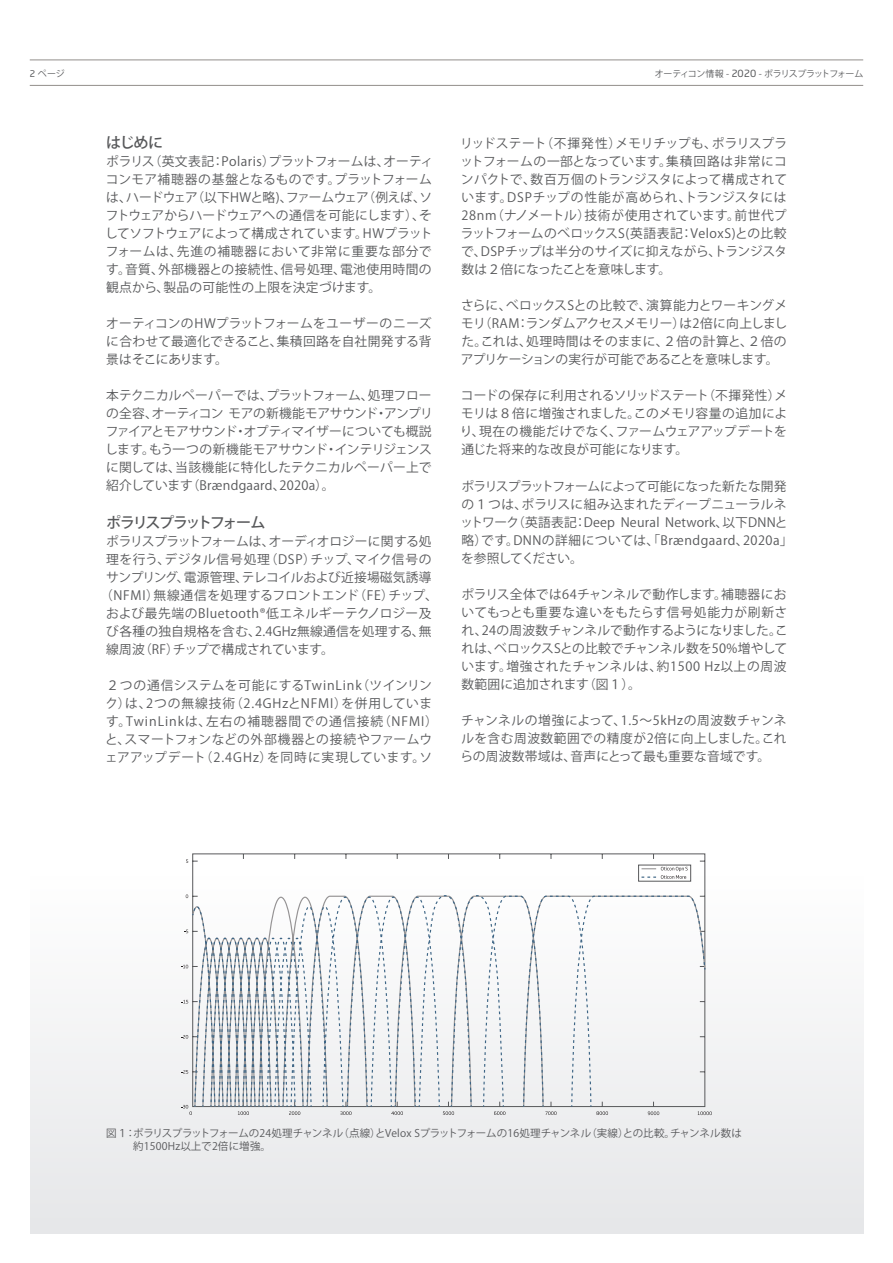
<style>
.page{position:relative;width:893px;height:1263px;background:#fff}
.page>*{position:absolute;margin:0;border:0;box-sizing:border-box;transform-origin:0 0}
.OTI20_WP_Subhead_10{font:500 15px "Koz Go Pro";letter-spacing:-.14em;color:#57585a}
.OTI20_WP_Subhead_10-2{font:500 15px "Koz Go Pro";letter-spacing:-.11em;color:#57585a}
.t1{font:12.75px/18px "Koz Go Pro";letter-spacing:.02em;color:#57585a;text-align:justify}
.t2{font:12.75px/18px "Koz Go Pro";letter-spacing:.065em;color:#57585a}
.t3{font:12.75px "Koz Go Pro";letter-spacing:.045em;color:#57585a}
.t4{font:12.75px "Koz Go Pro";letter-spacing:-.015em;color:#57585a}
.t5{font:12.75px "Koz Go Pro";letter-spacing:.04em;color:#57585a}
.t6{font:12.75px "Koz Go Pro";letter-spacing:-.005em;color:#57585a}
.OTI20_WP_Figure_capt{font:10.5px "Koz Go Pro";letter-spacing:-.015em;color:#57585a}
.OTI20_WP_Figure_capt-2{font:10.5px "Koz Go Pro";letter-spacing:.01em;color:#57585a}
.OTI18_Master-page_he{font:9px "Koz Go Pro";letter-spacing:-.05em;color:#57585a}
.s1{font-family:"Soho Gothic Pro"}
.s2{font-family:"Soho Gothic Pro";font-size:9.75px}
</style>
<div class="page">
<div style="left:30px;top:876px;width:833px;height:357px;background:linear-gradient(to bottom,#fefefe,#e6e7e9)"></div>
<hr style="left:30px;top:85px;width:833px;height:1px;background:#928e8b">
<hr style="left:30px;top:60px;width:833px;height:1px;background:#928e8b">
<svg style="left:191px;top:854px;width:515px;height:38px"></svg>
<svg style="left:181px;top:892px;width:531px;height:223px"></svg>
<p class="OTI18_Master-page_he" style="left:30px;top:67px;width:36px"><span class="s1">2</span> ページ</p>
<p class="OTI18_Master-page_he" style="left:655px;top:67px;width:210px">オーティコン情報 - <span class="s2">2020</span> - ポラリスプラットフォーム</p>
<p class="OTI20_WP_Subhead_10-2" style="left:106px;top:133px;width:58px">はじめに</p>
<p class="t1" style="left:105px;top:153px;width:330px">ポラリス（英文表記：Polaris）プラットフォームは、オーティコンモア補聴器の基盤となるものです。プラットフォームは、ハードウェア（以下HWと略)、ファームウェア（例えば、ソフトウェアからハードウェアへの通信を可能にします）、そしてソフトウェアによって構成されています。HWプラットフォームは、先進の補聴器において非常に重要な部分です。音質、外部機器との接続性、信号処理、電池使用時間の観点から、製品の可能性の上限を決定づけます。</p>
<p class="t1" style="left:106px;top:315px;width:327px">オーティコンのHWプラットフォームをユーザーのニーズに合わせて最適化できること、集積回路を自社開発する背景はそこにあります。</p>
<p class="t1" style="left:105px;top:387px;width:329px">本テクニカルペーパーでは、プラットフォーム、処理フローの全容、オーティコン モアの新機能モアサウンド・アンプリファイアとモアサウンド・オプティマイザーについても概説します。もう一つの新機能モアサウンド・インテリジェンスに関しては、当該機能に特化したテクニカルペーパー上で紹介しています（Brændgaard、2020a）。</p>
<p class="OTI20_WP_Subhead_10" style="left:106px;top:513px;width:161px">ポラリスプラットフォーム</p>
<p class="t4" style="left:106px;top:533px;width:327px">ポラリスプラットフォームは、オーディオロジーに関する処</p>
<p class="t3" style="left:106px;top:551px;width:327px">理を行う、デジタル信号処理（DSP）チップ、マイク信号の</p>
<p class="t6" style="left:106px;top:569px;width:327px">サンプリング、電源管理、テレコイルおよび近接場磁気誘導</p>
<p class="t5" style="left:100px;top:587px;width:339px">（NFMI）無線通信を処理するフロントエンド（FE）チップ、</p>
<p class="t3" style="left:106px;top:605px;width:327px">および最先端のBluetooth®低エネルギーテクノロジー及</p>
<p class="t1" style="left:106px;top:623px;width:327px">び各種の独自規格を含む、2.4GHz無線通信を処理する、無</p>
<p class="t4" style="left:106px;top:641px;width:229px">線周波（RF）チップで構成されています。</p>
<p class="t2" style="left:105px;top:677px;width:334px">２つの通信システムを可能にするTwinLink（ツインリンク）は、2つの無線技術（2.4GHzとNFMI）を併用しています。TwinLinkは、左右の補聴器間での通信接続（NFMI）と、スマートフォンなどの外部機器との接続やファームウェアアップデート（2.4GHz）を同時に実現しています。ソ</p>
<p class="t1" style="left:460px;top:134px;width:329px">リッドステート（不揮発性）メモリチップも、ポラリスプラットフォームの一部となっています。集積回路は非常にコンパクトで、数百万個のトランジスタによって構成されています。DSPチップの性能が高められ、トランジスタには28nm（ナノメートル）技術が使用されています。前世代プラットフォームのべロックスS(英語表記：VeloxS)との比較で、DSPチップは半分のサイズに抑えながら、トランジスタ数は２倍になったことを意味します。</p>
<p class="t1" style="left:461px;top:296px;width:328px">さらに、べロックスSとの比較で、演算能力とワーキングメモリ（RAM：ランダムアクセスメモリー）は2倍に向上しました。これは、処理時間はそのままに、２倍の計算と、２倍のアプリケーションの実行が可能であることを意味します。</p>
<p class="t1" style="left:460px;top:386px;width:329px">コードの保存に利用されるソリッドステート（不揮発性）メモリは８倍に増強されました。このメモリ容量の追加により、現在の機能だけでなく、ファームウェアアップデートを通じた将来的な改良が可能になります。</p>
<p class="t1" style="left:460px;top:478px;width:334px;text-align:left">ポラリスプラットフォームによって可能になった新たな開発の１つは、ポラリスに組み込まれたディープニューラルネットワーク（英語表記：Deep Neural Network、以下DNNと略）です。DNNの詳細については、「Brændgaard、2020a」を参照してください。</p>
<p class="t1" style="left:461px;top:586px;width:328px">ポラリス全体では64チャンネルで動作します。補聴器においてもっとも重要な違いをもたらす信号処能力が刷新され、24の周波数チャンネルで動作するようになりました。これは、ベロックスSとの比較でチャンネル数を50%増やしています。増強されたチャンネルは、約1500 Hz以上の周波数範囲に追加されます（図１）。</p>
<p class="t1" style="left:460px;top:712px;width:328px">チャンネルの増強によって、1.5〜5kHzの周波数チャンネルを含む周波数範囲での精度が2倍に向上しました。これらの周波数帯域は、音声にとって最も重要な音域です。</p>
<p class="OTI20_WP_Figure_capt" style="left:106px;top:1126px;width:637px">図１：ポラリスプラットフォームの24処理チャンネル（点線）とVelox Sプラットフォームの16処理チャンネル（実線）との比較。チャンネル数は</p>
<p class="OTI20_WP_Figure_capt-2" style="left:106px;top:1140px;width:166px">　　 約1500Hz以上で2倍に増強。</p>
</div>
